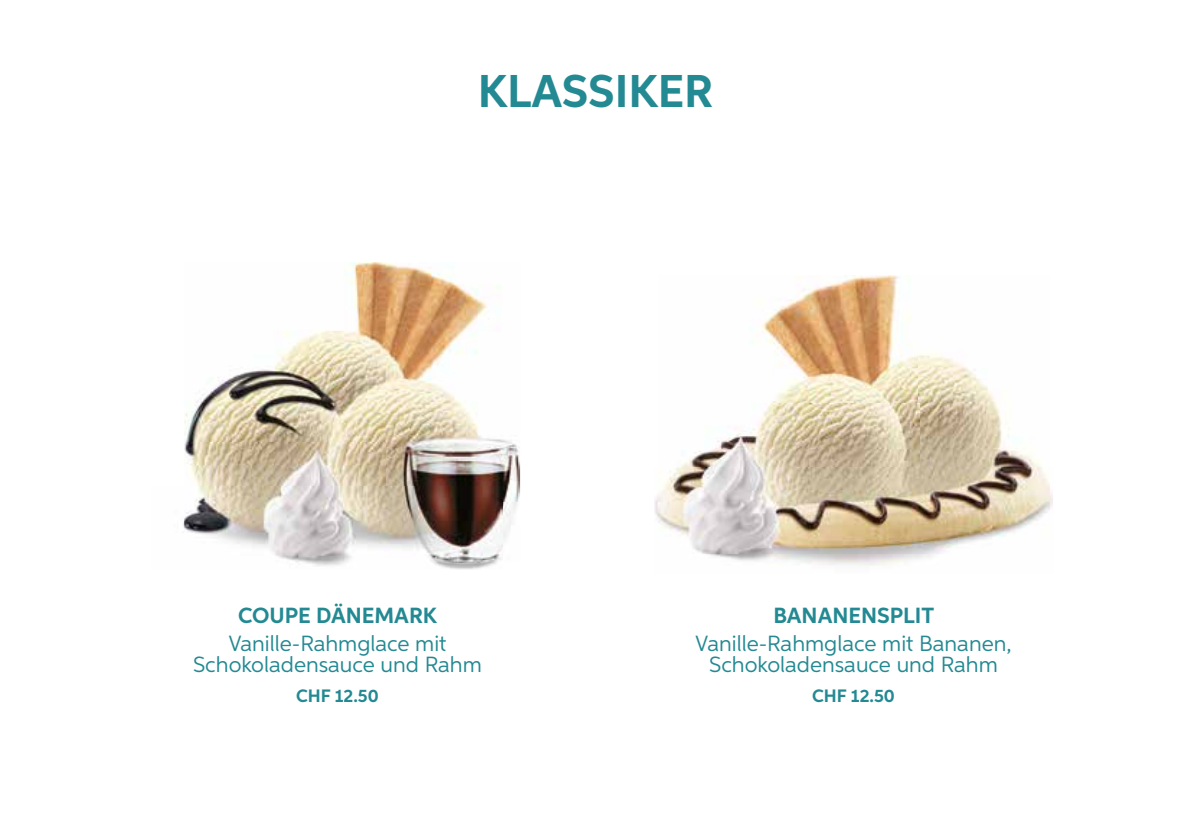
<style>
.page{position:relative;width:1191px;height:840px;background:#fff}
.page>*{position:absolute;margin:0;border:0;box-sizing:border-box;transform-origin:0 0}
.t1{font:700 46px "Aspira";color:#238992}
.t2{font:22px/21.6px "Aspira";color:#238992;text-align:center}
.t3{font:700 22px "Aspira";color:#238992}
.t4{font:700 18px "Aspira";color:#238992}
</style>
<div class="page">
<img style="left:183px;top:521px;width:314px;height:48px">
<img style="left:184px;top:262px;width:201px;height:224px">
<img style="left:385px;top:262px;width:135px;height:240px">
<img style="left:502px;top:502px;width:15px;height:46px">
<img style="left:184px;top:486px;width:318px;height:76px">
<img style="left:654px;top:494px;width:66px;height:63px">
<img style="left:1049px;top:481px;width:4px;height:29px">
<img style="left:659px;top:276px;width:390px;height:277px">
<h1 class="t1" style="left:478px;top:63px;width:237px">KLASSIKER</h1>
<p class="t3" style="left:238px;top:601px;width:200px">COUPE DÄNEMARK</p>
<p class="t2" style="left:193px;top:631px;width:290px">Vanille-Rahmglace mit<br>Schokoladensauce und Rahm</p>
<p class="t4" style="left:296px;top:684px;width:84px">CHF 12.50</p>
<p class="t3" style="left:773px;top:601px;width:162px">BANANENSPLIT</p>
<p class="t2" style="left:695px;top:631px;width:318px">Vanille-Rahmglace mit Bananen,<br>Schokoladensauce und Rahm</p>
<p class="t4" style="left:812px;top:684px;width:84px">CHF 12.50</p>
</div>
